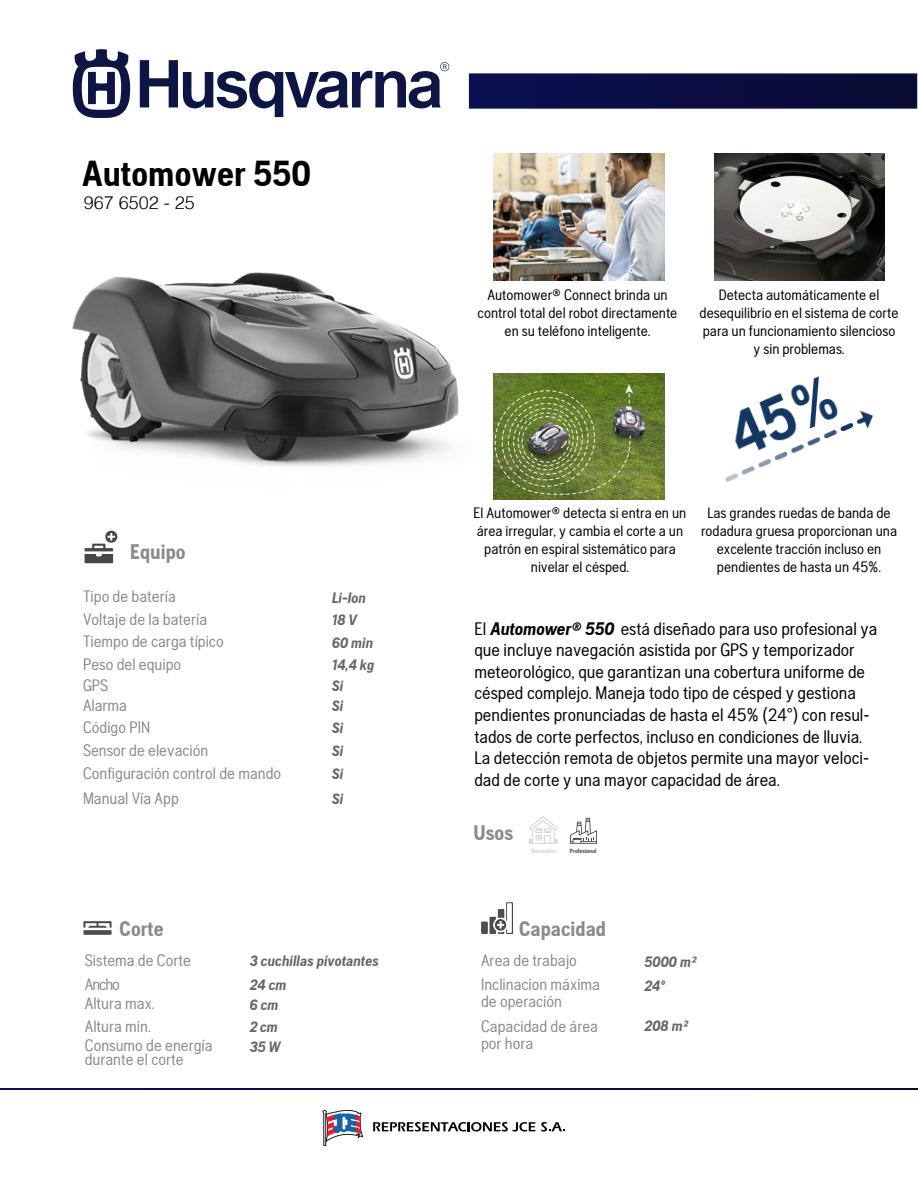
<style>
.page{position:relative;width:918px;height:1188px;background:#fff}
.page>*{position:absolute;margin:0;border:0;box-sizing:border-box;transform-origin:0 0}
.t1{font:700 36px "Husqvarna Gothic";color:#000}
.t2{font:700 21px "Husqvarna Gothic";color:#8a8a8a}
.t3{font:18px/21.6px "Husqvarna Gothic";color:#000}
.t4{font:300 18px "Helvetica";color:#000}
.t5{font:16.5px/22.5px "Husqvarna Gothic";color:#8a8a8a}
.t6{font:15px/18px "Husqvarna Gothic";color:#000;text-align:center}
.t7{font:italic 700 15px/22.5px "Husqvarna Gothic";color:#666}
.t8{font:700 6px "Husqvarna Gothic";color:#484848}
.t9{font:700 6px "Husqvarna Gothic";color:#d1d1d1}
.s1{font-weight:700;font-style:italic}
</style>
<div class="page">
<svg style="left:73px;top:49px;width:57px;height:69px"></svg>
<svg style="left:140px;top:60px;width:309px;height:57px"></svg>
<div style="left:470px;top:74px;width:447px;height:34px;background:linear-gradient(to right,#0a0f52,#080b32)"></div>
<div style="left:469px;top:73px;width:448px;height:36px;border:2px solid #0c1544"></div>
<svg style="left:529px;top:816px;width:29px;height:28px"></svg>
<svg style="left:570px;top:818px;width:27px;height:26px"></svg>
<svg style="left:85px;top:531px;width:32px;height:32px"></svg>
<svg style="left:373px;top:1122px;width:162px;height:10px"></svg>
<svg style="left:541px;top:1122px;width:24px;height:10px"></svg>
<svg style="left:323px;top:1109px;width:41px;height:37px"></svg>
<svg style="left:0;top:1088px;width:918px;height:2px;background:#090d42"></svg>
<img style="left:481px;top:902px;width:32px;height:32px">
<img style="left:83px;top:921px;width:29px;height:14px">
<img style="left:72px;top:247px;width:430px;height:253px">
<img style="left:714px;top:153px;width:170px;height:128px">
<img style="left:494px;top:153px;width:170px;height:128px">
<img style="left:494px;top:374px;width:170px;height:125px">
<img style="left:725px;top:376px;width:148px;height:105px">
<h1 class="t1" style="left:82px;top:152px;width:230px">Automower 550</h1>
<p class="t4" style="left:84px;top:187px;width:113px">967 6502 - 25</p>
<h2 class="t2" style="left:130px;top:539px;width:57px">Equipo</h2>
<p class="t5" style="left:83px;top:585px;width:142px">Tipo de batería<br>Voltaje de la batería<br>Tiempo de carga típico</p>
<p class="t7" style="left:331px;top:586px;width:43px">Li-Ion<br>18 V<br>60 min</p>
<p class="t5" style="left:83px;top:653px;width:100px">Peso del equipo</p>
<p class="t7" style="left:331px;top:653px;width:44px">14,4 kg</p>
<p class="t5" style="left:83px;top:674px;width:27px">GPS</p>
<p class="t7" style="left:331px;top:674px;width:13px">Si</p>
<p class="t5" style="left:83px;top:694px;width:127px">Alarma<br>Código PIN<br>Sensor de elevación</p>
<p class="t7" style="left:331px;top:694px;width:13px;text-align:justify">Si Si Si</p>
<p class="t5" style="left:83px;top:761px;width:200px;line-height:24.3px">Configuración control de mando<br>Manual Vía App</p>
<p class="t7" style="left:331px;top:762px;width:13px;line-height:24.3px">Si<br>Si</p>
<p class="t6" style="left:478px;top:286px;width:201px">Automower® Connect brinda un control total del robot directamente en su teléfono inteligente.</p>
<p class="t6" style="left:700px;top:286px;width:200px">Detecta automáticamente el desequilibrio en el sistema de corte para un funcionamiento silencioso y sin problemas.</p>
<p class="t6" style="left:474px;top:504px;width:214px">El Automower® detecta si entra en un área irregular, y cambia el corte a un patrón en espiral sistemático para nivelar el césped.</p>
<p class="t6" style="left:701px;top:504px;width:198px">Las grandes ruedas de banda de rodadura gruesa proporcionan una excelente tracción incluso en pendientes de hasta un 45%.</p>
<p class="t3" style="left:474px;top:618px;width:404px">El <span class="s1">Automower® 550</span> está diseñado para uso profesional ya que incluye navegación asistida por GPS y temporizador meteorológico, que garantizan una cobertura uniforme de césped complejo. Maneja todo tipo de césped y gestiona pendientes pronunciadas de hasta el 45% (24°) con resul&shy;tados de corte perfectos, incluso en condiciones de lluvia.<br>La detección remota de objetos permite una mayor veloci&shy;dad de corte y una mayor capacidad de área.</p>
<h2 class="t2" style="left:473px;top:820px;width:41px">Usos</h2>
<p class="t9" style="left:531px;top:847px;width:26px">Doméstico</p>
<p class="t8" style="left:570px;top:847px;width:28px">Profesional</p>
<h2 class="t2" style="left:120px;top:916px;width:46px">Corte</h2>
<h2 class="t2" style="left:519px;top:916px;width:88px">Capacidad</h2>
<p class="t5" style="left:85px;top:948px;width:108px;line-height:24px">Sistema de Corte<br>Ancho</p>
<p class="t5" style="left:85px;top:992px;width:72px">Altura max.<br>Altura min.</p>
<p class="t7" style="left:249px;top:949px;width:131px;line-height:24px">3 cuchillas pivotantes<br>24 cm</p>
<p class="t7" style="left:249px;top:993px;width:30px">6 cm<br>2 cm</p>
<p class="t5" style="left:85px;top:1039px;width:129px;line-height:13.8px">Consumo de energía durante el corte</p>
<p class="t7" style="left:249px;top:1035px;width:32px">35 W</p>
<p class="t5" style="left:481px;top:949px;width:97px">Area de trabajo</p>
<p class="t5" style="left:481px;top:976px;width:120px;line-height:16.8px">Inclinacion máxima de operación</p>
<p class="t5" style="left:481px;top:1018px;width:118px;line-height:16.8px">Capacidad de área por hora</p>
<p class="t7" style="left:644px;top:949px;width:54px;line-height:24px">5000 m²<br>24º</p>
<p class="t7" style="left:644px;top:1015px;width:45px">208 m²</p>
</div>
